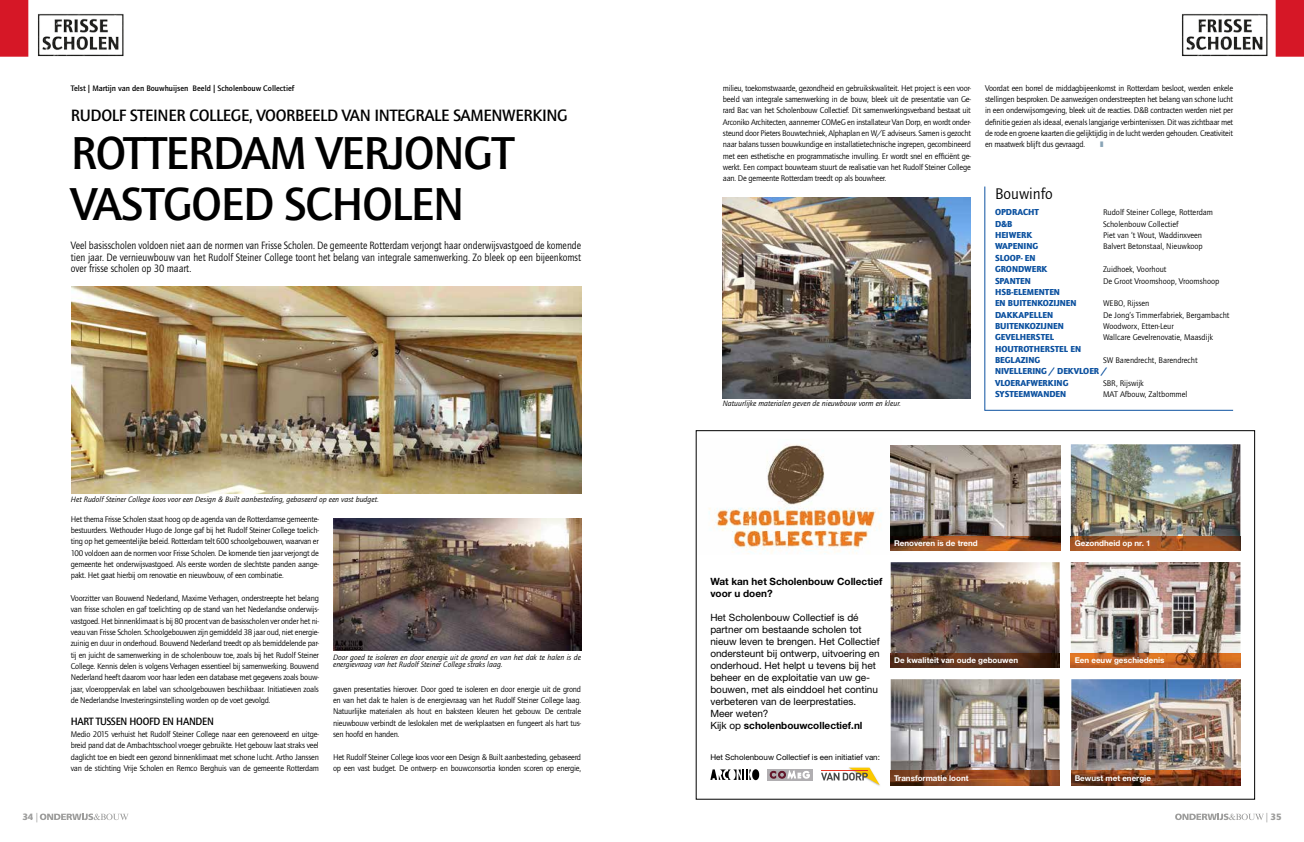
<style>
.page{position:relative;width:1304px;height:842px;background:#fff}
.page>*{position:absolute;margin:0;border:0;box-sizing:border-box;transform-origin:0 0}
.t1{font:500 47.8px/51px "Quay Sans ITC Std";letter-spacing:-.025em;color:#000}
.t2{font:500 17px "Quay Sans ITC Std";letter-spacing:-.02em;color:#000}
.t3{font:16px "Quay Sans ITC Std";color:#000}
.t4{font:11px/11.3px "Quay Sans ITC Std";color:#000;text-align:justify;scale:.9 1}
.t5{font:500 11px "Quay Sans ITC Std";letter-spacing:-.025em;color:#000;scale:.95 1}
.t6{font:10px/12px "Helvetica Neue LT Std";color:#000}
.t7{font:700 10px/12px "Helvetica Neue LT Std";color:#000}
.t8{font:900 9.5px "Quay Sans ITC Std";color:#9d9d9c}
.t9{font:900 9px/11.3px "Quay Sans ITC Std";color:#0d52a0}
.t10{font:8.5px/11.3px "Quay Sans ITC Std";letter-spacing:-.025em;color:#000;text-align:justify}
.t11{font:8.5px "Quay Sans ITC Std";color:#000}
.t12{font:500 8.2px "Quay Sans ITC Std";color:#000}
.t13{font:italic 8px/7px "Quay Sans ITC Std";color:#000}
.t14{font:700 8px "Helvetica Neue LT Std";color:#fff}
.t15{font:8px "Helvetica Neue LT Std";color:#000}
.s1{font-weight:700}
.s2{font-weight:400}
</style>
<div class="page">
<div style="left:1276px;top:0;width:28px;height:57px;background:#d61726"></div>
<div style="left:0;top:0;width:28px;height:57px;background:#d61726"></div>
<img style="left:1182px;top:13px;width:86px;height:44px">
<img style="left:38px;top:13px;width:86px;height:44px">
<svg style="left:40px;top:813px;width:89px;height:7px"></svg>
<img style="left:71px;top:286px;width:510px;height:207px">
<img style="left:708px;top:444px;width:183px;height:110px">
<svg style="left:710px;top:769px;width:49px;height:11px"></svg>
<div style="left:767px;top:769px;width:45px;height:11px;background:#b0aeb1"></div>
<svg style="left:770px;top:771px;width:40px;height:8px"></svg>
<img style="left:849px;top:767px;width:31px;height:19px">
<svg style="left:821px;top:768px;width:59px;height:17px"></svg>
<hr style="left:821px;top:771px;width:47px;height:1px;background:#e73728">
<img style="left:1071px;top:562px;width:169px;height:92px">
<img style="left:1071px;top:444px;width:169px;height:92px">
<img style="left:891px;top:679px;width:168px;height:92px">
<img style="left:891px;top:562px;width:169px;height:92px">
<img style="left:891px;top:445px;width:169px;height:106px">
<img style="left:1071px;top:679px;width:170px;height:92px">
<img style="left:1071px;top:654px;width:169px;height:14px">
<img style="left:1071px;top:536px;width:169px;height:15px">
<img style="left:891px;top:771px;width:168px;height:14px">
<img style="left:891px;top:654px;width:169px;height:14px">
<svg style="left:891px;top:537px;width:1px;height:14px"></svg>
<img style="left:1071px;top:771px;width:170px;height:14px">
<svg style="left:1175px;top:813px;width:89px;height:7px"></svg>
<img style="left:723px;top:197px;width:248px;height:201px">
<img style="left:333px;top:519px;width:248px;height:132px">
<hr style="left:985px;top:410px;width:248px;height:1px;background:#0d52a0">
<hr style="left:985px;top:187px;width:1px;height:223px;background:#0d52a0">
<p class="t12" style="left:71px;top:83px;width:225px">Telst | Martijn van den Bouwhuijsen Beeld | Scholenbouw Collectief</p>
<h2 class="t2" style="left:71px;top:106px;width:498px">RUDOLF STEINER COLLEGE, VOORBEELD VAN INTEGRALE SAMENWERKING</h2>
<h1 class="t1" style="left:71px;top:127px;width:445px">ROTTERDAM VERJONGT<br>VASTGOED SCHOLEN</h1>
<p class="t4" style="left:71px;top:240px;width:568px">Veel basisscholen voldoen niet aan de normen van Frisse Scholen. De gemeente Rotterdam verjongt haar onderwijsvastgoed de komende tien jaar. De vernieuwbouw van het Rudolf Steiner College toont het belang van integrale samenwerking. Zo bleek op een bijeenkomst over frisse scholen op 30 maart.</p>
<p class="t13" style="left:71px;top:496px;width:310px">Het Rudolf Steiner College koos voor een Design &amp; Built aanbesteding, gebaseerd op een vast budget.</p>
<p class="t10" style="left:71px;top:513px;width:250px">Het thema Frisse Scholen staat hoog op de agenda van de Rotterdamse gemeente&shy;bestuurders. Wethouder Hugo de Jonge gaf bij het Rudolf Steiner College toelich&shy;ting op het gemeentelijke beleid. Rotterdam telt 600 schoolgebouwen, waarvan er 100 voldoen aan de normen voor Frisse Scholen. De komende tien jaar verjongt de gemeente het onderwijsvastgoed. Als eerste worden de slechtste panden aange&shy;pakt. Het gaat hierbij om renovatie en nieuwbouw, of een combinatie.</p>
<p class="t10" style="left:71px;top:592px;width:250px">Voorzitter van Bouwend Nederland, Maxime Verhagen, onderstreepte het belang van frisse scholen en gaf toelichting op de stand van het Nederlandse onderwijs&shy;vastgoed. Het binnenklimaat is bij 80 procent van de basisscholen ver onder het ni&shy;veau van Frisse Scholen. Schoolgebouwen zijn gemiddeld 38 jaar oud, niet energie&shy;zuinig en duur in onderhoud. Bouwend Nederland treedt op als bemiddelende par&shy;tij en juicht de samenwerking in de scholenbouw toe, zoals bij het Rudolf Steiner College. Kennis delen is volgens Verhagen essentieel bij samenwerking. Bouwend Nederland heeft daarom voor haar leden een database met gegevens zoals bouw&shy;jaar, vloeroppervlak en label van schoolgebouwen beschikbaar. Initiatieven zoals de Nederlandse Investeringsinstelling worden op de voet gevolgd.</p>
<p class="t5" style="left:71px;top:715px;width:152px">HART TUSSEN HOOFD EN HANDEN</p>
<p class="t10" style="left:71px;top:729px;width:250px">Medio 2015 verhuist het Rudolf Steiner College naar een gerenoveerd en uitge&shy;breid pand dat de Ambachtsschool vroeger gebruikte. Het gebouw laat straks veel daglicht toe en biedt een gezond binnenklimaat met schone lucht. Artho Janssen van de stichting Vrije Scholen en Remco Berghuis van de gemeente Rotterdam</p>
<p class="t13" style="left:333px;top:653px;width:249px">Door goed te isoleren en door energie uit de grond en van het dak te halen is de energievraag van het Rudolf Steiner College straks laag.</p>
<p class="t10" style="left:333px;top:683px;width:250px">gaven presentaties hierover. Door goed te isoleren en door energie uit de grond en van het dak te halen is de energievraag van het Rudolf Steiner College laag.<br>Natuurlijke materialen als hout en baksteen kleuren het gebouw. De centrale nieuwbouw verbindt de leslokalen met de werkplaatsen en fungeert als hart tus&shy;sen hoofd en handen.</p>
<p class="t10" style="left:333px;top:751px;width:250px">Het Rudolf Steiner College koos voor een Design &amp; Built aanbesteding, gebaseerd op een vast budget. De ontwerp- en bouwconsortia konden scoren op energie,</p>
<p class="t10" style="left:723px;top:82px;width:250px">milieu, toekomstwaarde, gezondheid en gebruikskwaliteit. Het project is een voor&shy;beeld van integrale samenwerking in de bouw, bleek uit de presentatie van Ge&shy;rard Bac van het Scholenbouw Collectief. Dit samenwerkingsverband bestaat uit Arconiko Architecten, aannemer COMeG en installateur Van Dorp, en wordt onder&shy;steund door Pieters Bouwtechniek, Alphaplan en W/E adviseurs. Samen is gezocht naar balans tussen bouwkundige en installatietechnische ingrepen, gecombineerd met een esthetische en programmatische invulling. Er wordt snel en efficiënt ge&shy;werkt. Een compact bouwteam stuurt de realisatie van het Rudolf Steiner College aan. De gemeente Rotterdam treedt op als bouwheer.</p>
<p class="t13" style="left:723px;top:400px;width:180px">Natuurlijke materialen geven de nieuwbouw vorm en kleur.</p>
<p class="t10" style="left:985px;top:82px;width:250px">Voordat een borrel de middagbijeenkomst in Rotterdam besloot, werden enkele stellingen besproken. De aanwezigen onderstreepten het belang van schone lucht in een onderwijsomgeving, bleek uit de reacties. D&amp;B contracten werden niet per definitie gezien als ideaal, evenals langjarige verbintenissen. Dit was zichtbaar met de rode en groene kaarten die gelijktijdig in de lucht werden gehouden. Creativiteit en maatwerk blijft dus gevraagd.</p>
<h3 class="t3" style="left:995px;top:184px;width:59px">Bouwinfo</h3>
<p class="t9" style="left:995px;top:207px;width:46px">OPDRACHT</p>
<p class="t11" style="left:1103px;top:208px;width:111px">Rudolf Steiner College, Rotterdam</p>
<p class="t9" style="left:995px;top:218px;width:19px">D&amp;B</p>
<p class="t11" style="left:1103px;top:219px;width:77px">Scholenbouw Collectief</p>
<p class="t9" style="left:995px;top:229px;width:39px">HEIWERK</p>
<p class="t11" style="left:1103px;top:230px;width:101px">Piet van ‘t Wout, Waddinxveen</p>
<p class="t9" style="left:995px;top:241px;width:45px">WAPENING</p>
<p class="t11" style="left:1103px;top:242px;width:101px">Balvert Betonstaal, Nieuwkoop</p>
<p class="t9" style="left:995px;top:252px;width:54px">SLOOP- EN<br>GRONDWERK</p>
<p class="t11" style="left:1103px;top:264px;width:65px">Zuidhoek, Voorhout</p>
<p class="t9" style="left:995px;top:275px;width:37px">SPANTEN</p>
<p class="t11" style="left:1103px;top:276px;width:118px">De Groot Vroomshoop, Vroomshoop</p>
<p class="t9" style="left:995px;top:286px;width:83px">HSB-ELEMENTEN<br>EN BUITENKOZIJNEN</p>
<p class="t11" style="left:1103px;top:298px;width:48px">WEBO, Rijssen</p>
<p class="t9" style="left:995px;top:309px;width:60px">DAKKAPELLEN</p>
<p class="t11" style="left:1103px;top:310px;width:128px">De Jong’s Timmerfabriek, Bergambacht</p>
<p class="t9" style="left:995px;top:320px;width:70px">BUITENKOZIJNEN</p>
<p class="t11" style="left:1103px;top:321px;width:72px">Woodworx, Etten-Leur</p>
<p class="t9" style="left:995px;top:331px;width:61px">GEVELHERSTEL</p>
<p class="t11" style="left:1103px;top:332px;width:112px">Wallcare Gevelrenovatie, Maasdijk</p>
<p class="t9" style="left:995px;top:343px;width:88px">HOUTROTHERSTEL EN<br>BEGLAZING</p>
<p class="t11" style="left:1103px;top:355px;width:96px">SW Barendrecht, Barendrecht</p>
<p class="t9" style="left:995px;top:365px;width:114px">NIVELLERING / DEKVLOER /<br>VLOERAFWERKING</p>
<p class="t11" style="left:1103px;top:378px;width:42px">SBR, Rijswijk</p>
<p class="t9" style="left:995px;top:388px;width:73px">SYSTEEMWANDEN</p>
<p class="t11" style="left:1103px;top:389px;width:86px">MAT Afbouw, Zaltbommel</p>
<p class="t14" style="left:894px;top:538px;width:85px">Renoveren is de trend</p>
<p class="t14" style="left:1075px;top:538px;width:77px">Gezondheid op nr. 1</p>
<p class="t7" style="left:710px;top:575px;width:174px">Wat kan het Scholenbouw Collectief voor u doen?</p>
<p class="t6" style="left:710px;top:611px;width:171px">Het Scholenbouw Collectief is dé partner om bestaande scholen tot nieuw leven te brengen. Het Collectief ondersteunt bij ontwerp, uitvoering en onderhoud. Het helpt u tevens bij het beheer en de exploitatie van uw ge&shy;bouwen, met als einddoel het continu verbeteren van de leerprestaties.<br>Meer weten?<br>Kijk op <span class="s1">scholenbouwcollectief.nl</span></p>
<p class="t15" style="left:710px;top:752px;width:171px">Het Scholenbouw Collectief is een initiatief van:</p>
<p class="t14" style="left:894px;top:655px;width:125px">De kwaliteit van oude gebouwen</p>
<p class="t14" style="left:1075px;top:655px;width:91px">Een eeuw geschiedenis</p>
<p class="t14" style="left:894px;top:773px;width:76px">Transformatie loont</p>
<p class="t14" style="left:1075px;top:773px;width:78px">Bewust met energie</p>
<p class="t8" style="left:22px;top:811px;width:17px">34 <span class="s2">|</span></p>
<p class="t8" style="left:1266px;top:811px;width:17px"><span class="s2">|</span> 35</p>
</div>
